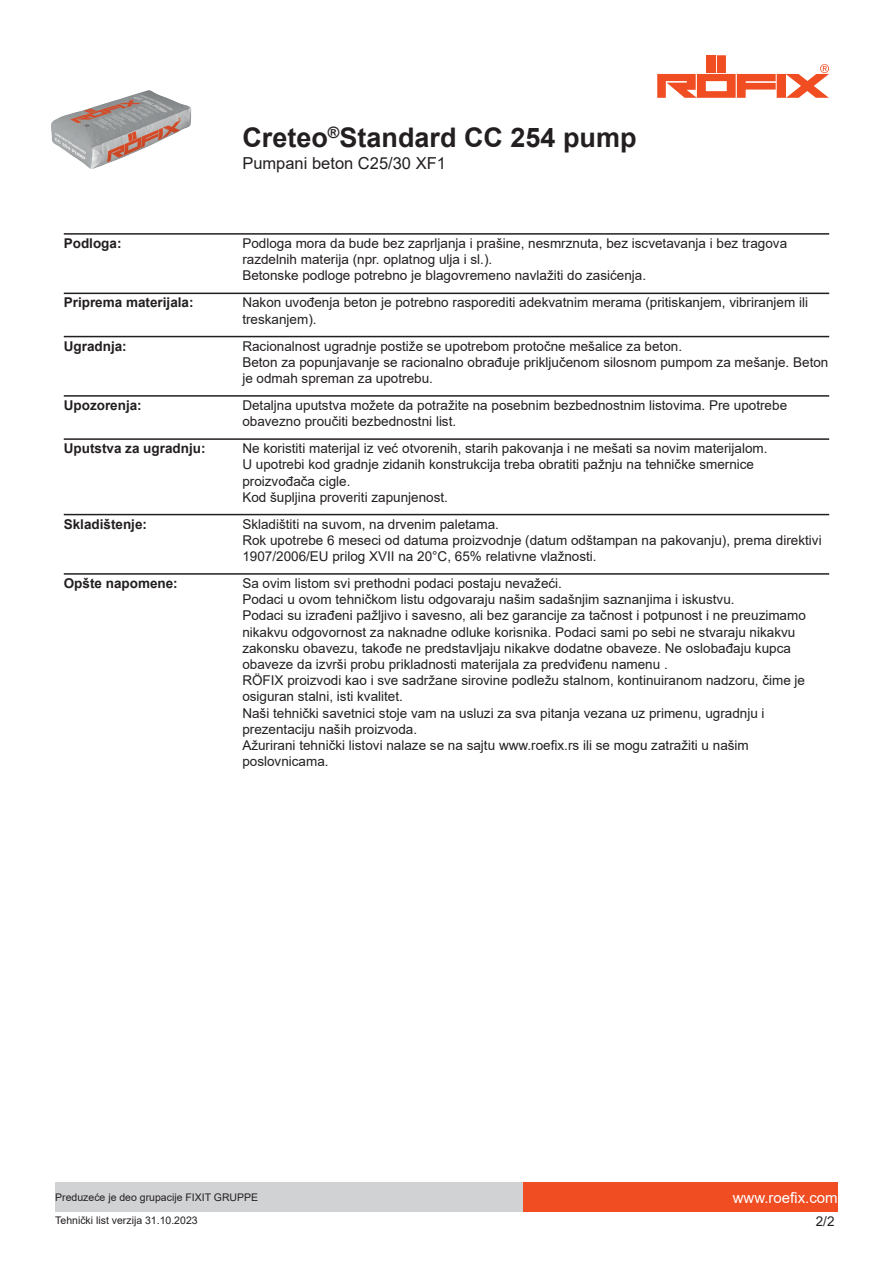
<style>
.page{position:relative;width:893px;height:1263px;background:#fff}
.page>*{position:absolute;margin:0;border:0;box-sizing:border-box;transform-origin:0 0}
.t1{font:700 27px "Arial";color:#231f20}
.t2{font:16.5px "Arial";color:#231f20}
.t3{font:15px "Arial";color:#fff}
.t4{font:13.5px/16.2px "Arial";color:#231f20}
.t5{font:700 13.5px "Arial";color:#231f20}
.t6{font:10.5px "Arial";color:#231f20}
</style>
<div class="page">
<img style="left:51px;top:90px;width:140px;height:79px">
<div style="left:717px;top:55px;width:9px;height:18px;background:#f04d22"></div>
<div style="left:707px;top:55px;width:9px;height:18px;background:#f04d22"></div>
<svg style="left:657px;top:64px;width:172px;height:34px"></svg>
<div style="left:523px;top:1182px;width:315px;height:30px;background:#f04d22"></div>
<div style="left:55px;top:1182px;width:468px;height:30px;background:#d1d2d4"></div>
<hr style="left:64px;top:233px;width:765px;height:2px;background:#231f20">
<hr style="left:64px;top:293px;width:765px;height:1px;background:#231f20">
<hr style="left:64px;top:336px;width:765px;height:1px;background:#231f20">
<hr style="left:64px;top:395px;width:765px;height:2px;background:#231f20">
<hr style="left:64px;top:438px;width:765px;height:2px;background:#231f20">
<hr style="left:64px;top:514px;width:765px;height:1px;background:#231f20">
<hr style="left:64px;top:573px;width:765px;height:2px;background:#231f20">
<h1 class="t1" style="left:242px;top:119px;width:396px">Creteo<sup>®</sup>Standard CC 254 pump</h1>
<p class="t2" style="left:242px;top:152px;width:205px">Pumpani beton C25/30 XF1</p>
<p class="t5" style="left:64px;top:234px;width:59px">Podloga:</p>
<p class="t4" style="left:242px;top:235px;width:546px">Podloga mora da bude bez zaprljanja i prašine, nesmrznuta, bez iscvetavanja i bez tragova razdelnih materija (npr. oplatnog ulja i sl.).<br>Betonske podloge potrebno je blagovremeno navlažiti do zasićenja.</p>
<p class="t5" style="left:64px;top:293px;width:131px">Priprema materijala:</p>
<p class="t4" style="left:242px;top:294px;width:567px">Nakon uvođenja beton je potrebno rasporediti adekvatnim merama (pritiskanjem, vibriranjem ili treskanjem).</p>
<p class="t5" style="left:64px;top:336px;width:65px">Ugradnja:</p>
<p class="t4" style="left:242px;top:338px;width:588px">Racionalnost ugradnje postiže se upotrebom protočne mešalice za beton.<br>Beton za popunjavanje se racionalno obrađuje priključenom silosnom pumpom za mešanje. Beton je odmah spreman za upotrebu.</p>
<p class="t5" style="left:64px;top:396px;width:80px">Upozorenja:</p>
<p class="t4" style="left:242px;top:397px;width:546px">Detaljna uputstva možete da potražite na posebnim bezbednostnim listovima. Pre upotrebe obavezno proučiti bezbednostni list.</p>
<p class="t5" style="left:64px;top:439px;width:143px">Uputstva za ugradnju:</p>
<p class="t4" style="left:242px;top:440px;width:527px">Ne koristiti materijal iz već otvorenih, starih pakovanja i ne mešati sa novim materijalom.<br>U upotrebi kod gradnje zidanih konstrukcija treba obratiti pažnju na tehničke smernice proizvođača cigle.<br>Kod šupljina proveriti zapunjenost.</p>
<p class="t5" style="left:64px;top:514px;width:85px">Skladištenje:</p>
<p class="t4" style="left:242px;top:516px;width:581px">Skladištiti na suvom, na drvenim paletama.<br>Rok upotrebe 6 meseci od datuma proizvodnje (datum odštampan na pakovanju), prema direktivi<br>1907/2006/EU prilog XVII na 20°C, 65% relativne vlažnosti.</p>
<p class="t5" style="left:64px;top:574px;width:116px">Opšte napomene:</p>
<p class="t4" style="left:242px;top:575px;width:565px">Sa ovim listom svi prethodni podaci postaju nevažeći.<br>Podaci u ovom tehničkom listu odgovaraju našim sadašnjim saznanjima i iskustvu.<br>Podaci su izrađeni pažljivo i savesno, ali bez garancije za tačnost i potpunost i ne preuzimamo nikakvu odgovornost za naknadne odluke korisnika. Podaci sami po sebi ne stvaraju nikakvu zakonsku obavezu, takođe ne predstavljaju nikakve dodatne obaveze. Ne oslobađaju kupca obaveze da izvrši probu prikladnosti materijala za predviđenu namenu .<br>RÖFIX proizvodi kao i sve sadržane sirovine podležu stalnom, kontinuiranom nadzoru, čime je osiguran stalni, isti kvalitet.<br>Naši tehnički savetnici stoje vam na usluzi za sva pitanja vezana uz primenu, ugradnju i prezentaciju naših proizvoda.<br>Ažurirani tehnički listovi nalaze se na sajtu www.roefix.rs ili se mogu zatražiti u našim poslovnicama.</p>
<p class="t6" style="left:55px;top:1190px;width:204px">Preduzeće je deo grupacije FIXIT GRUPPE</p>
<p class="t3" style="left:733px;top:1187px;width:107px">www.roefix.com</p>
<p class="t6" style="left:55px;top:1213px;width:144px">Tehnički list verzija 31.10.2023</p>
<p class="t4" style="left:816px;top:1213px;width:20px">2/2</p>
</div>
